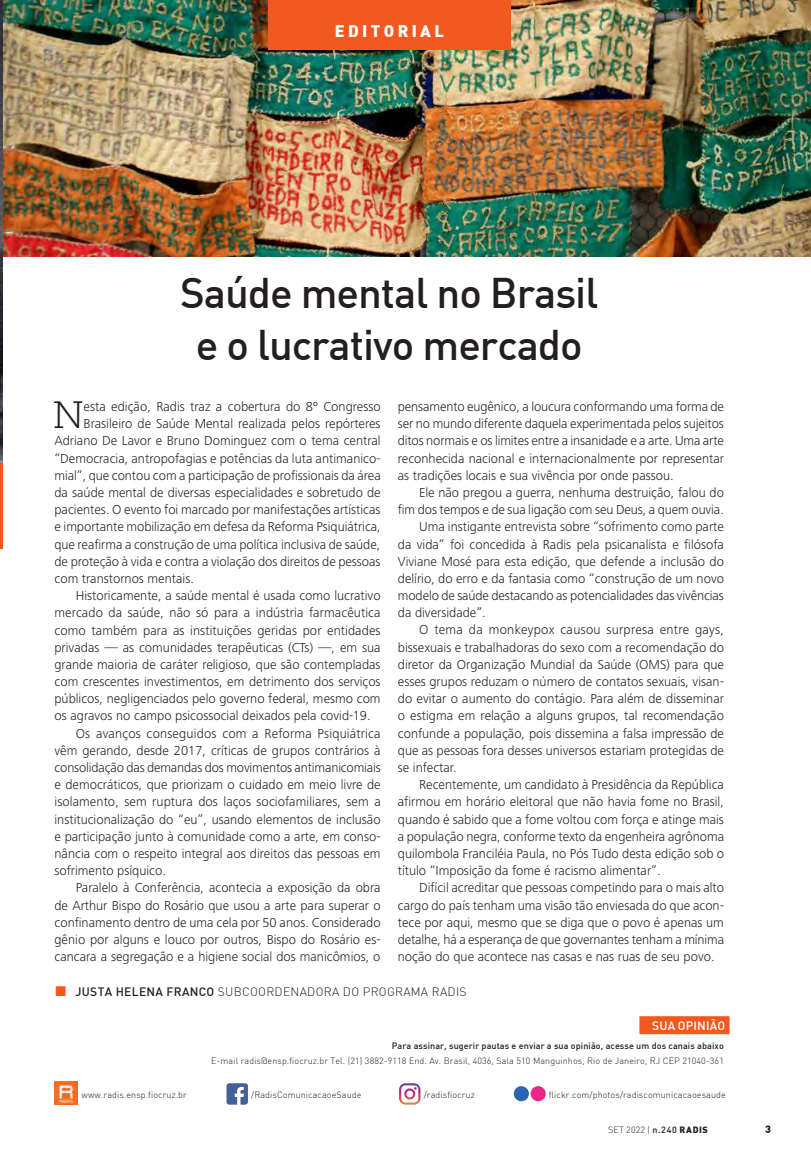
<style>
.page{position:relative;width:811px;height:1171px;background:#fff}
.page>*{position:absolute;margin:0;border:0;box-sizing:border-box;transform-origin:0 0}
.Título_H4___Editoria{font:500 42px/51.6px "DIN";letter-spacing:-.025em;color:#231f20;text-align:center}
.Capitular_2_linhas{font:300 38.1px "Caecilia LT Std";color:#231f20}
.Retranca{font:900 16.5px "DIN";letter-spacing:.2em;color:#fff}
.Corpo_de_texto{font:300 13.5px/17.2px "Frutiger Next LT";color:#231f20;text-align:justify}
.Capitular_2_linhas-2{font:300 13.5px "Frutiger Next LT";color:#231f20}
.t1{font:300 12px "DIN";letter-spacing:.025em;color:#231f20}
.t2{font:500 12px "DIN";letter-spacing:.01em;color:#fff}
.t3{font:900 10.5px "DIN";color:#231f20}
.Texto_Legal{font:300 9px "DIN";letter-spacing:.01em;color:#231f20}
.Texto_Legal-2{font:500 9px "DIN";letter-spacing:.01em;color:#231f20}
.s1{font-family:"Arial";font-weight:400;font-size:21px;color:#f15921}
.s2{font-weight:500}
.s3{font-weight:900}
</style>
<div class="page">
<img style="left:3px;top:0;width:807px;height:256px">
<hr style="left:0;top:463px;width:3px;height:85px;background:#f15921">
<img style="left:0;top:1px;width:3px;height:462px">
<div style="left:268px;top:0;width:242px;height:50px;background:#f15921"></div>
<div style="left:639px;top:1016px;width:90px;height:18px;background:#f15921"></div>
<img style="left:54px;top:1081px;width:23px;height:23px">
<svg style="left:226px;top:1083px;width:22px;height:21px"></svg>
<svg style="left:399px;top:1083px;width:21px;height:21px"></svg>
<div style="left:513px;top:1086px;width:16px;height:15px;background:#2a65b1;border-radius:50%"></div>
<div style="left:530px;top:1086px;width:15px;height:15px;background:#ed2688;border-radius:50%"></div>
<p class="Retranca" style="left:335px;top:20px;width:110px">EDITORIAL</p>
<p class="Título_H4___Editoria" style="left:180px;top:265px;width:420px">Saúde mental no Brasil e o lucrativo mercado</p>
<p class="Corpo_de_texto" style="left:398px;top:398px;width:327px">pensamento eugênico, a loucura conformando uma forma de ser no mundo diferente daquela experimentada pelos sujeitos ditos normais e os limites entre a insanidade e a arte. Uma arte reconhecida nacional e internacionalmente por representar as tradições locais e sua vivência por onde passou.</p>
<p class="Corpo_de_texto" style="left:398px;top:484px;width:327px;text-align:right">Ele não pregou a guerra, nenhuma destruição, falou do<br>fim dos tempos e de sua ligação com seu Deus, a quem ouvia.</p>
<p class="Corpo_de_texto" style="left:398px;top:518px;width:327px;text-indent:21px">Uma instigante entrevista sobre “sofrimento como parte da vida” foi concedida à Radis pela psicanalista e filósofa Viviane Mosé para esta edição, que defende a inclusão do delírio, do erro e da fantasia como “construção de um novo modelo de saúde destacando as potencialidades das vivências da diversidade”.</p>
<p class="Corpo_de_texto" style="left:398px;top:621px;width:328px;text-indent:21px">O tema da monkeypox causou surpresa entre gays, bissexuais e trabalhadoras do sexo com a recomendação do diretor da Organização Mundial da Saúde (OMS) para que esses grupos reduzam o número de contatos sexuais, visan&shy;do evitar o aumento do contágio. Para além de disseminar o estigma em relação a alguns grupos, tal recomendação confunde a população, pois dissemina a falsa impressão de que as pessoas fora desses universos estariam protegidas de se infectar.</p>
<p class="Corpo_de_texto" style="left:398px;top:776px;width:328px;text-indent:21px">Recentemente, um candidato à Presidência da República afirmou em horário eleitoral que não havia fome no Brasil, quando é sabido que a fome voltou com força e atinge mais a população negra, conforme texto da engenheira agrônoma quilombola Franciléia Paula, no Pós Tudo desta edição sob o título “Imposição da fome é racismo alimentar”.</p>
<p class="Corpo_de_texto" style="left:398px;top:879px;width:328px;text-indent:21px">Difícil acreditar que pessoas competindo para o mais alto cargo do país tenham uma visão tão enviesada do que acon&shy;tece por aqui, mesmo que se diga que o povo é apenas um detalhe, há a esperança de que governantes tenham a mínima noção do que acontece nas casas e nas ruas de seu povo.</p>
<p class="t1" style="left:54px;top:984px;width:413px"><span class="s1">■</span> <span class="s2">JUSTA HELENA FRANCO</span> SUBCOORDENADORA DO PROGRAMA RADIS</p>
<p class="Capitular_2_linhas" style="left:53px;top:394px;width:32px">N</p>
<p class="Capitular_2_linhas-2" style="left:84px;top:399px;width:299px">esta edição, Radis traz a cobertura do 8º Congresso</p>
<p class="Capitular_2_linhas-2" style="left:84px;top:416px;width:298px">Brasileiro de Saúde Mental realizada pelos repórteres</p>
<p class="Capitular_2_linhas-2" style="left:54px;top:433px;width:327px">Adriano De Lavor e Bruno Dominguez com o tema central</p>
<p class="Capitular_2_linhas-2" style="left:54px;top:451px;width:327px">“Democracia, antropofagias e potências da luta antimanico-</p>
<p class="Capitular_2_linhas-2" style="left:54px;top:468px;width:328px">mial”, que contou com a participação de profissionais da área</p>
<p class="Capitular_2_linhas-2" style="left:54px;top:485px;width:327px">da saúde mental de diversas especialidades e sobretudo de</p>
<p class="Capitular_2_linhas-2" style="left:54px;top:502px;width:327px">pacientes. O evento foi marcado por manifestações artísticas</p>
<p class="Capitular_2_linhas-2" style="left:54px;top:519px;width:328px">e importante mobilização em defesa da Reforma Psiquiátrica,</p>
<p class="Capitular_2_linhas-2" style="left:54px;top:537px;width:327px">que reafirma a construção de uma política inclusiva de saúde,</p>
<p class="Capitular_2_linhas-2" style="left:54px;top:554px;width:327px">de proteção à vida e contra a violação dos direitos de pessoas</p>
<p class="Capitular_2_linhas-2" style="left:54px;top:571px;width:141px">com transtornos mentais.</p>
<p class="Corpo_de_texto" style="left:54px;top:587px;width:327px;text-indent:21px">Historicamente, a saúde mental é usada como lucrativo mercado da saúde, não só para a indústria farmacêutica como também para as instituições geridas por entidades privadas — as comunidades terapêuticas (CTs) —, em sua grande maioria de caráter religioso, que são contempladas com crescentes investimentos, em detrimento dos serviços públicos, negligenciados pelo governo federal, mesmo com os agravos no campo psicossocial deixados pela covid-19.</p>
<p class="Corpo_de_texto" style="left:54px;top:724px;width:328px;text-indent:21px">Os avanços conseguidos com a Reforma Psiquiátrica vêm gerando, desde 2017, críticas de grupos contrários à consolidação das demandas dos movimentos antimanicomiais e democráticos, que priorizam o cuidado em meio livre de isolamento, sem ruptura dos laços sociofamiliares, sem a institucionalização do “eu”, usando elementos de inclusão e participação junto à comunidade como a arte, em conso&shy;nância com o respeito integral aos direitos das pessoas em sofrimento psíquico.</p>
<p class="Corpo_de_texto" style="left:54px;top:879px;width:328px;text-indent:21px">Paralelo à Conferência, acontecia a exposição da obra de Arthur Bispo do Rosário que usou a arte para superar o confinamento dentro de uma cela por 50 anos. Considerado gênio por alguns e louco por outros, Bispo do Rosário es&shy;cancara a segregação e a higiene social dos manicômios, o</p>
<p class="t2" style="left:652px;top:1018px;width:75px">SUA OPINIÃO</p>
<p class="Texto_Legal-2" style="left:392px;top:1040px;width:333px">Para assinar, sugerir pautas e enviar a sua opinião, acesse um dos canais abaixo</p>
<p class="Texto_Legal" style="left:211px;top:1055px;width:514px">E-mail radis@ensp.fiocruz.br Tel. (21) 3882-9118 End. Av. Brasil, 4036, Sala 510 Manguinhos, Rio de Janeiro, RJ CEP 21040-361</p>
<p class="Texto_Legal" style="left:548px;top:1089px;width:178px">flickr.com/photos/radiscomunicacaoesaude</p>
<p class="Texto_Legal" style="left:82px;top:1089px;width:107px">www.radis.ensp.fiocruz.br</p>
<p class="Texto_Legal" style="left:251px;top:1089px;width:112px">/RadisComunicacaoeSaude</p>
<p class="Texto_Legal" style="left:424px;top:1089px;width:52px">/radisfiocruz</p>
<p class="Texto_Legal" style="left:608px;top:1124px;width:101px">SET 2022 | <span class="s2">n.240</span> <span class="s3">RADIS</span></p>
<p class="t3" style="left:765px;top:1122px;width:7px">3</p>
</div>
